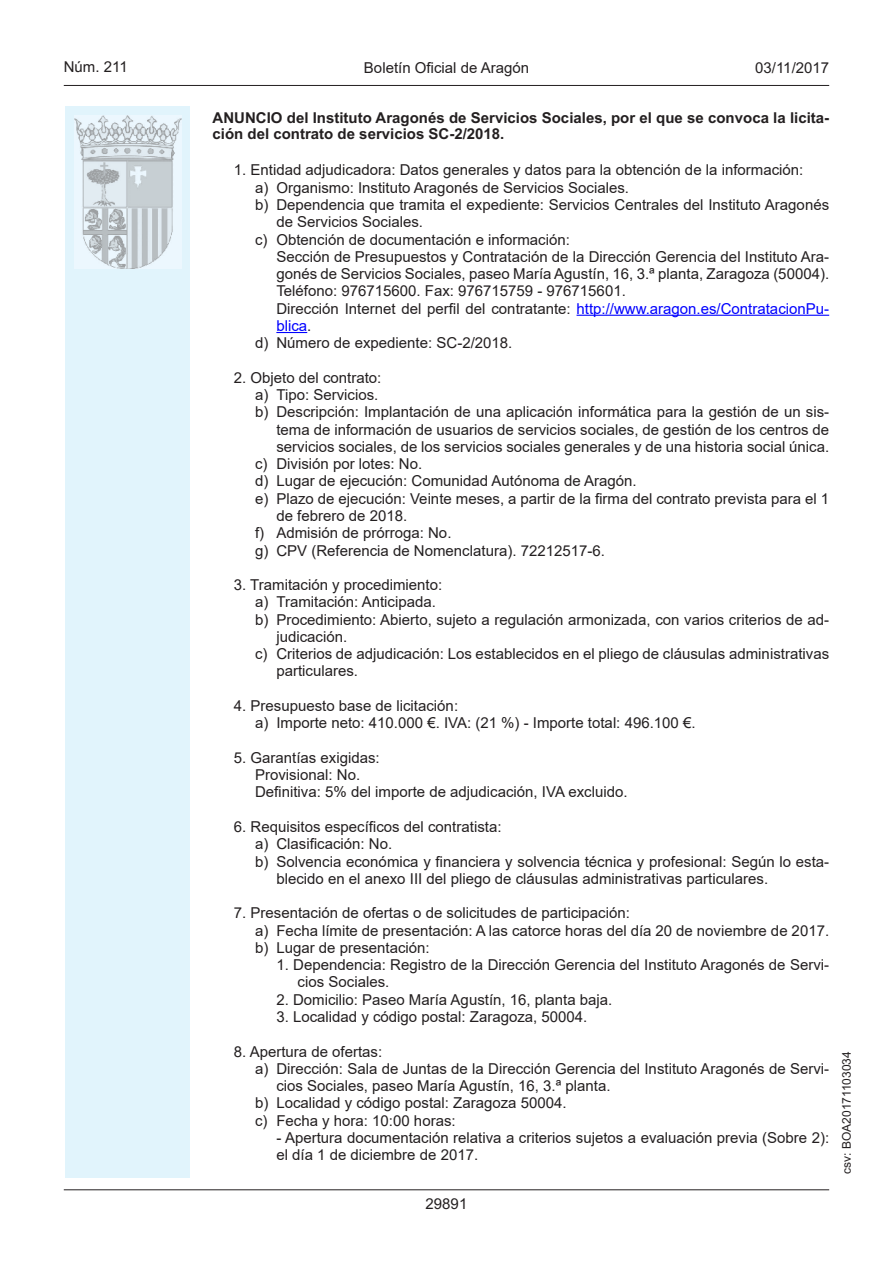
<style>
.page{position:relative;width:893px;height:1263px;background:#fff}
.page>*{position:absolute;margin:0;border:0;box-sizing:border-box;transform-origin:0 0}
.Sangrado_02{font:15px/17.2px "Arial";color:#231f20}
.inicio_de_parrafo{font:15px "Arial";color:#231f20}
.Sangrado_05{font:15px/17.2px "Arial";color:#231f20}
.Titulo_text{font:700 15px/16.5px "Arial";color:#231f20}
.Sangrado_04{font:15px "Arial";color:#231f20}
.estilo_head-c{font:15px "Arial";color:#231f20}
.estilo_head-d{font:15px "Arial MT2";color:#231f20}
.estilo_head-i{font:15px "Arial MT2";color:#231f20}
.numero_pagina{font:15px "Arial MT2";color:#231f20}
.estilo_head-i-2{font:12px "Arial MT2";color:#231f20}
.s1{color:#00f}
.s2{font-family:"Arial MT2"}
</style>
<div class="page">
<div style="left:65px;top:106px;width:125px;height:1072px;background:#e1f4fc"></div>
<img style="left:75px;top:115px;width:106px;height:153px">
<hr style="left:64px;top:85px;width:765px;height:1px;background:#231f20">
<hr style="left:64px;top:1189px;width:765px;height:1px;background:#231f20">
<hr style="left:576px;top:315px;width:253px;height:1px;background:#00f">
<hr style="left:276px;top:332px;width:31px;height:1px;background:#00f">
<p class="estilo_head-i" style="left:64px;top:57px;width:65px">Núm. 211</p>
<p class="estilo_head-c" style="left:364px;top:57px;width:167px">Boletín Oficial de Aragón</p>
<p class="estilo_head-d" style="left:755px;top:57px;width:75px">03/11/2017</p>
<p class="Titulo_text" style="left:213px;top:110px;width:618px">ANUNCIO del Instituto Aragonés de Servicios Sociales, por el que se convoca la licita&shy;ción del contrato de servicios SC-2/2018.</p>
<p class="inicio_de_parrafo" style="left:234px;top:160px;width:571px">1. Entidad adjudicadora: Datos generales y datos para la obtención de la información:</p>
<p class="Sangrado_02" style="left:255px;top:179px;width:375px">a) Organismo: Instituto Aragonés de Servicios Sociales.</p>
<p class="Sangrado_02" style="left:276px;top:196px;width:554px;text-indent:-21px">b) Dependencia que tramita el expediente: Servicios Centrales del Instituto Aragonés de Servicios Sociales.</p>
<p class="Sangrado_02" style="left:255px;top:231px;width:316px">c) Obtención de documentación e información:</p>
<p class="Sangrado_02" style="left:276px;top:248px;width:554px;text-align:justify">Sección de Presupuestos y Contratación de la Dirección Gerencia del Instituto Ara&shy;gonés de Servicios Sociales, paseo María Agustín, 16, 3.ª planta, Zaragoza (50004).<br>Teléfono: 976715600. Fax: 976715759 - 976715601.</p>
<p class="Sangrado_02" style="left:276px;top:300px;width:554px">Dirección Internet del perfil del contratante: <span class="s1">http://www.aragon.es/ContratacionPu&shy;blica</span><span class="s2">.</span></p>
<p class="Sangrado_02" style="left:255px;top:334px;width:259px">d) Número de expediente: SC-2/2018.</p>
<p class="inicio_de_parrafo" style="left:234px;top:367px;width:149px">2. Objeto del contrato:</p>
<p class="Sangrado_02" style="left:255px;top:386px;width:125px">a) Tipo: Servicios.</p>
<p class="Sangrado_02" style="left:276px;top:403px;width:554px;text-align:justify;text-indent:-21px">b) Descripción: Implantación de una aplicación informática para la gestión de un sis&shy;tema de información de usuarios de servicios sociales, de gestión de los centros de servicios sociales, de los servicios sociales generales y de una historia social única.</p>
<p class="Sangrado_02" style="left:255px;top:455px;width:169px">c) División por lotes: No.</p>
<p class="Sangrado_02" style="left:255px;top:472px;width:383px">d) Lugar de ejecución: Comunidad Autónoma de Aragón.</p>
<p class="Sangrado_02" style="left:276px;top:490px;width:554px;text-indent:-21px">e) Plazo de ejecución: Veinte meses, a partir de la firma del contrato prevista para el 1 de febrero de 2018.</p>
<p class="Sangrado_02" style="left:255px;top:524px;width:198px">f) Admisión de prórroga: No.</p>
<p class="Sangrado_02" style="left:255px;top:541px;width:351px">g) CPV (Referencia de Nomenclatura). 72212517-6.</p>
<p class="inicio_de_parrafo" style="left:234px;top:574px;width:210px">3. Tramitación y procedimiento:</p>
<p class="Sangrado_02" style="left:255px;top:593px;width:182px">a) Tramitación: Anticipada.</p>
<p class="Sangrado_02" style="left:276px;top:611px;width:554px;text-indent:-21px">b) Procedimiento: Abierto, sujeto a regulación armonizada, con varios criterios de ad&shy;judicación.</p>
<p class="Sangrado_02" style="left:276px;top:645px;width:554px;text-indent:-21px">c) Criterios de adjudicación: Los establecidos en el pliego de cláusulas administrativas particulares.</p>
<p class="inicio_de_parrafo" style="left:234px;top:695px;width:226px">4. Presupuesto base de licitación:</p>
<p class="Sangrado_02" style="left:255px;top:714px;width:442px">a) Importe neto: 410.000 €. IVA: (21 %) - Importe total: 496.100 €.</p>
<p class="inicio_de_parrafo" style="left:234px;top:747px;width:147px">5. Garantías exigidas:</p>
<p class="Sangrado_04" style="left:255px;top:764px;width:107px">Provisional: No.</p>
<p class="Sangrado_04" style="left:255px;top:782px;width:374px">Definitiva: 5% del importe de adjudicación, IVA excluido.</p>
<p class="inicio_de_parrafo" style="left:234px;top:816px;width:269px">6. Requisitos específicos del contratista:</p>
<p class="Sangrado_02" style="left:255px;top:835px;width:139px">a) Clasificación: No.</p>
<p class="Sangrado_02" style="left:276px;top:852px;width:554px;text-indent:-21px">b) Solvencia económica y financiera y solvencia técnica y profesional: Según lo esta&shy;blecido en el anexo III del pliego de cláusulas administrativas particulares.</p>
<p class="inicio_de_parrafo" style="left:234px;top:903px;width:398px">7. Presentación de ofertas o de solicitudes de participación:</p>
<p class="Sangrado_02" style="left:255px;top:922px;width:576px">a) Fecha límite de presentación: A las catorce horas del día 20 de noviembre de 2017.</p>
<p class="Sangrado_02" style="left:255px;top:939px;width:176px">b) Lugar de presentación:</p>
<p class="Sangrado_05" style="left:298px;top:956px;width:533px;text-indent:-21px">1. Dependencia: Registro de la Dirección Gerencia del Instituto Aragonés de Servi&shy;cios Sociales.</p>
<p class="Sangrado_05" style="left:276px;top:991px;width:338px">2. Domicilio: Paseo María Agustín, 16, planta baja.</p>
<p class="Sangrado_05" style="left:276px;top:1008px;width:313px">3. Localidad y código postal: Zaragoza, 50004.</p>
<p class="inicio_de_parrafo" style="left:234px;top:1041px;width:150px">8. Apertura de ofertas:</p>
<p class="Sangrado_02" style="left:276px;top:1060px;width:554px;text-indent:-21px">a) Dirección: Sala de Juntas de la Dirección Gerencia del Instituto Aragonés de Servi&shy;cios Sociales, paseo María Agustín, 16, 3.ª planta.</p>
<p class="Sangrado_02" style="left:255px;top:1094px;width:313px">b) Localidad y código postal: Zaragoza 50004.</p>
<p class="Sangrado_02" style="left:255px;top:1112px;width:202px">c) Fecha y hora: 10:00 horas:</p>
<p class="Sangrado_02" style="left:276px;top:1129px;width:554px">- Apertura documentación relativa a criterios sujetos a evaluación previa (Sobre 2): el día 1 de diciembre de 2017.</p>
<p class="numero_pagina" style="left:426px;top:1193px;width:43px">29891</p>
<p class="estilo_head-i-2" style="left:838px;top:1174px;width:124px;rotate:-90deg">csv: BOA20171103034</p>
</div>
